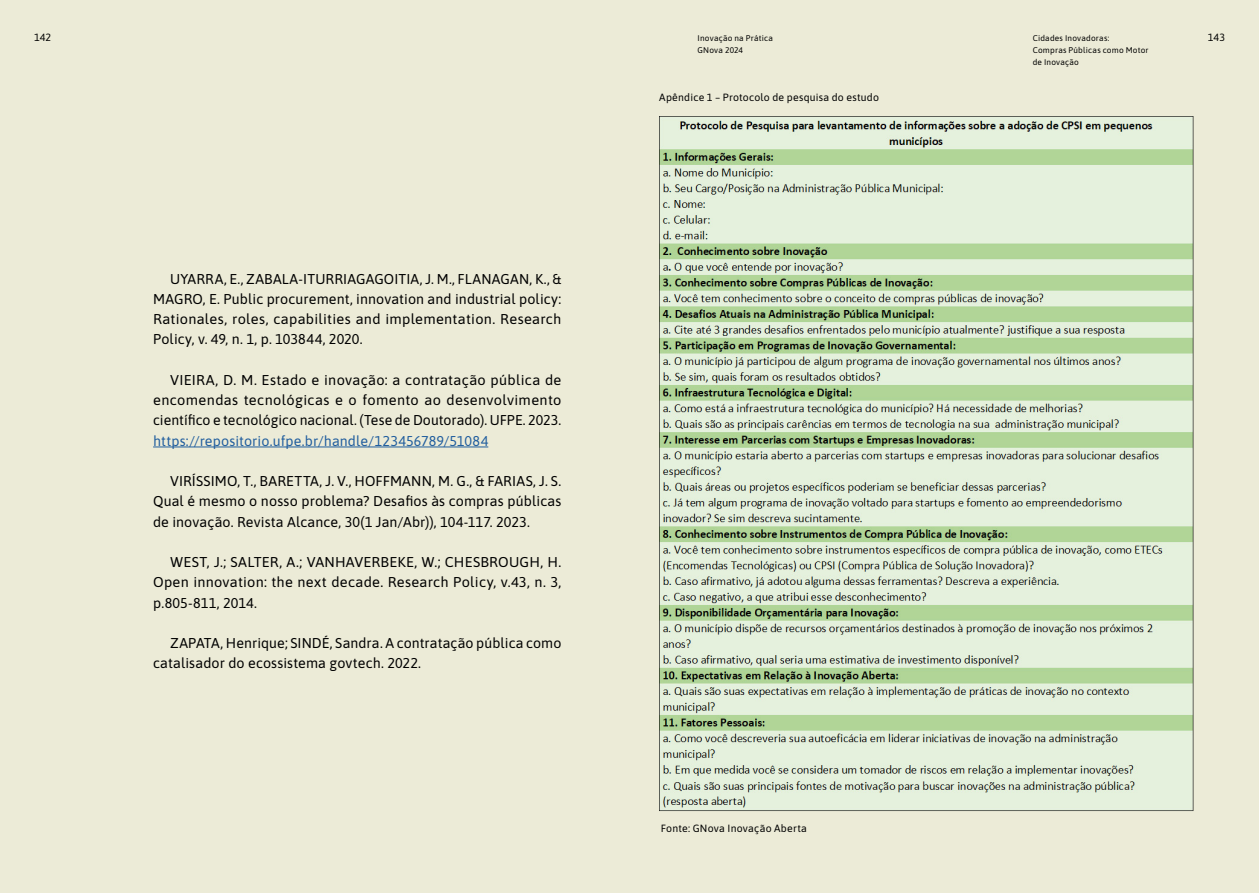
<style>
.page{position:relative;width:1259px;height:893px;background:#fff}
.page>*{position:absolute;margin:0;border:0;box-sizing:border-box;transform-origin:0 0}
.t1{font:14.25px/20.2px "Asap";letter-spacing:.01em;color:#000;text-align:justify}
.t2{font:14.25px "Asap";letter-spacing:.005em;color:#215e9e}
.t3{font:10.5px "Asap";letter-spacing:.02em;color:#000}
.t4{font:8.25px/12px "Asap";letter-spacing:.025em;color:#000}
.t5{font:700 8.25px/12px "Asap";letter-spacing:.025em;color:#000}
</style>
<div class="page">
<div style="left:0;top:0;width:629px;height:893px;background:#ecebd7"></div>
<div style="left:629px;top:0;width:630px;height:893px;background:#ecebd7"></div>
<hr style="left:153px;top:447px;width:335px;height:1px;background:#215e9e">
<img style="left:659px;top:117px;width:535px;height:694px">
<p class="t3" style="left:34px;top:30px;width:19px">142</p>
<p class="t3" style="left:1208px;top:30px;width:19px">143</p>
<p class="t4" style="left:1032px;top:31px;width:78px">Cidades Inovadoras:</p>
<p class="t5" style="left:1032px;top:43px;width:117px">Compras Públicas como Motor de Inovação</p>
<p class="t4" style="left:697px;top:31px;width:77px">Inovação na Prática<br>GNova 2024</p>
<p class="t1" style="left:153px;top:268px;width:410px;text-indent:17px">UYARRA, E., ZABALA-ITURRIAGAGOITIA, J. M., FLANAGAN, K., &amp; MAGRO, E. Public procurement, innovation and industrial policy:<br>Rationales, roles, capabilities and implementation. Research Policy, v. 49, n. 1, p. 103844, 2020.</p>
<p class="t1" style="left:153px;top:369px;width:410px;text-indent:17px">VIEIRA, D. M. Estado e inovação: a contratação pública de encomendas tecnológicas e o fomento ao desenvolvimento científico e tecnológico nacional. (Tese de Doutorado). UFPE. 2023.</p>
<p class="t2" style="left:153px;top:431px;width:337px">https://repositorio.ufpe.br/handle/123456789/51084</p>
<p class="t1" style="left:153px;top:470px;width:410px;text-indent:17px">VIRÍSSIMO, T., BARETTA, J. V., HOFFMANN, M. G., &amp; FARIAS, J. S.<br>Qual é mesmo o nosso problema? Desafios às compras públicas de inovação. Revista Alcance, 30(1 Jan/Abr)), 104-117. 2023.</p>
<p class="t1" style="left:153px;top:551px;width:410px;text-indent:17px">WEST, J.; SALTER, A.; VANHAVERBEKE, W.; CHESBROUGH, H.<br>Open innovation: the next decade. Research Policy, v.43, n. 3, p.805-811, 2014.</p>
<p class="t1" style="left:153px;top:632px;width:410px;text-indent:17px">ZAPATA, Henrique; SINDÉ, Sandra. A contratação pública como catalisador do ecossistema govtech. 2022.</p>
<p class="t3" style="left:659px;top:90px;width:221px">Apêndice 1 – Protocolo de pesquisa do estudo</p>
<p class="t3" style="left:661px;top:821px;width:148px">Fonte: GNova Inovação Aberta</p>
</div>
